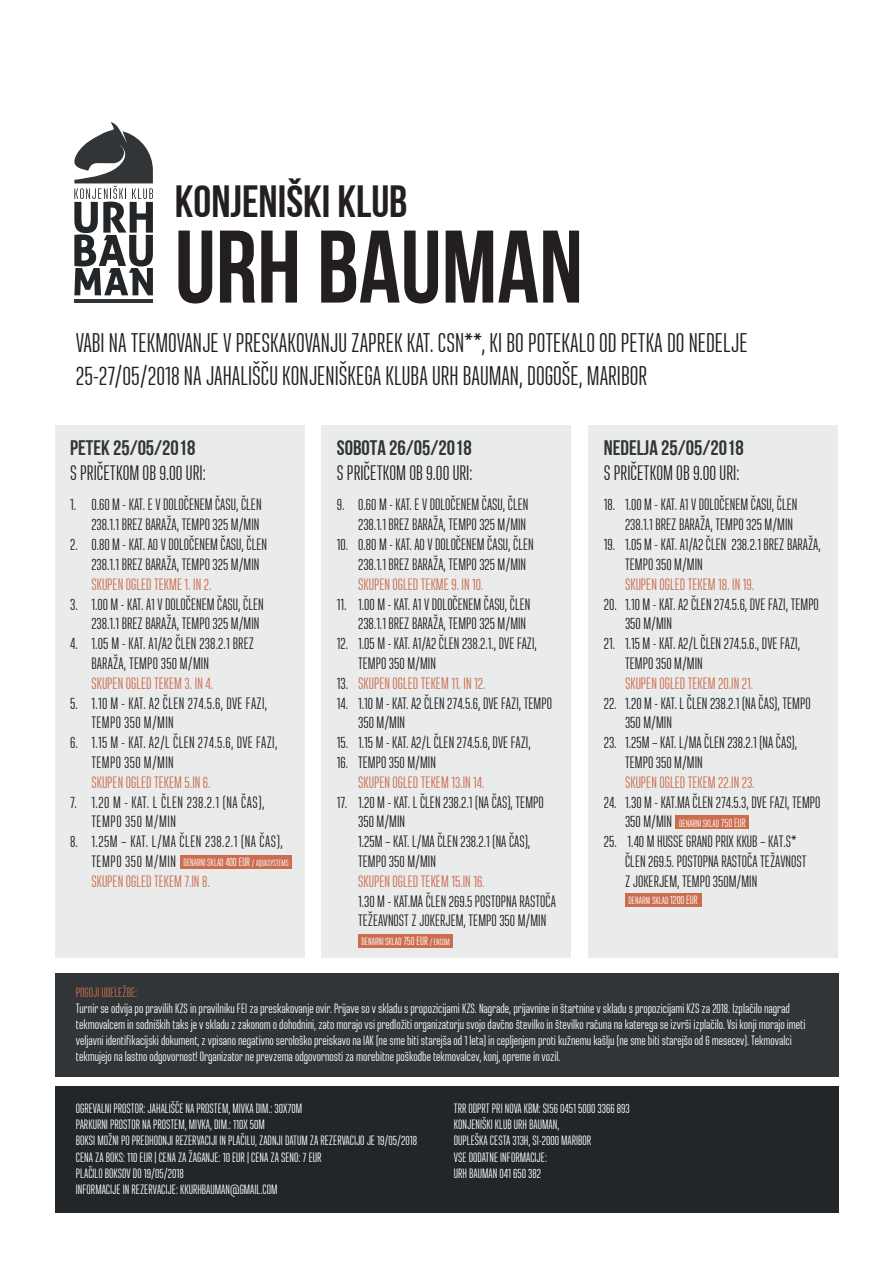
<style>
.page{position:relative;width:893px;height:1263px;background:#fff}
.page>*{position:absolute;margin:0;border:0;box-sizing:border-box;transform-origin:0 0}
.t1{font:102.9px "Bebas Neue Cyrillic";color:#231f20}
.t2{font:45px "Bebas Neue Cyrillic";color:#231f20}
.t3{font:27px/32.4px "Ristretto Pro";color:#231f20}
.t4{font:21px "Ristretto Pro";color:#231f20}
.t5{font:21px "Bebas Neue Cyrillic";color:#323537}
.t6{font:16.5px/19.8px "Ristretto Pro";color:#231f20}
.t7{font:16.5px "Ristretto Pro";color:#cc6d4f}
.t8{font:16.5px/19.8px "Ristretto Pro";letter-spacing:.02em;color:#231f20}
.t9{font:16.5px/19.8px "Ristretto Pro";letter-spacing:.03em;color:#231f20}
.t10{font:13.5px/16.2px "Ristretto Pro";color:#fff}
.t11{font:13.5px "Ristretto Pro";color:#cc6d4f}
.t12{font:10.5px "Ristretto Pro";color:#fff}
.s1{font-size:12px}
.s2{font-size:9px}
</style>
<div class="page">
<div style="left:55px;top:973px;width:783px;height:104px;background:#323537"></div>
<div style="left:55px;top:1086px;width:783px;height:127px;background:#222628"></div>
<hr style="left:74px;top:299px;width:79px;height:4px;background:#323537">
<svg style="left:74px;top:122px;width:79px;height:173px"></svg>
<div style="left:55px;top:426px;width:249px;height:532px;background:#eaebeb"></div>
<div style="left:589px;top:426px;width:249px;height:532px;background:#eaebeb"></div>
<div style="left:322px;top:426px;width:249px;height:532px;background:#eaebeb"></div>
<div style="left:676px;top:815px;width:73px;height:14px;background:#cc6d4f"></div>
<div style="left:358px;top:934px;width:94px;height:13px;background:#cc6d4f"></div>
<div style="left:180px;top:855px;width:112px;height:13px;background:#cc6d4f"></div>
<div style="left:625px;top:893px;width:76px;height:13px;background:#cc6d4f"></div>
<h2 class="t2" style="left:175px;top:177px;width:234px">KONJENIŠKI KLUB</h2>
<h1 class="t1" style="left:175px;top:210px;width:410px">URH BAUMAN</h1>
<h3 class="t3" style="left:76px;top:327px;width:673px">VABI NA TEKMOVANJE V PRESKAKOVANJU ZAPREK KAT. CSN**, KI BO POTEKALO OD PETKA DO NEDELJE<br>25-27/05/2018 NA JAHALIŠČU KONJENIŠKEGA KLUBA URH BAUMAN, DOGOŠE, MARIBOR</h3>
<p class="t5" style="left:70px;top:436px;width:127px">PETEK 25/05/2018</p>
<p class="t4" style="left:70px;top:461px;width:137px">S PRIČETKOM OB 9.00 URI:</p>
<p class="t6" style="left:91px;top:495px;width:177px">0.60 M - KAT. E V DOLOČENEM ČASU, ČLEN 238.1.1 BREZ BARAŽA, TEMPO 325 M/MIN 0.80 M - KAT. A0 V DOLOČENEM ČASU, ČLEN 238.1.1 BREZ BARAŽA, TEMPO 325 M/MIN</p>
<p class="t7" style="left:91px;top:575px;width:122px">SKUPEN OGLED TEKME 1. IN 2.</p>
<p class="t6" style="left:91px;top:594px;width:174px">1.00 M - KAT. A1 V DOLOČENEM ČASU, ČLEN 238.1.1 BREZ BARAŽA, TEMPO 325 M/MIN 1.05 M - KAT. A1/A2 ČLEN 238.2.1 BREZ BARAŽA, TEMPO 350 M/MIN</p>
<p class="t7" style="left:91px;top:674px;width:123px">SKUPEN OGLED TEKEM 3. IN 4.</p>
<p class="t8" style="left:91px;top:693px;width:188px">1.10 M - KAT. A2 ČLEN 274.5.6, DVE FAZI,<br>TEMPO 350 M/MIN<br>1.15 M - KAT. A2/L ČLEN 274.5.6, DVE FAZI,<br>TEMPO 350 M/MIN</p>
<p class="t7" style="left:91px;top:773px;width:121px">SKUPEN OGLED TEKEM 5.IN 6.</p>
<p class="t9" style="left:91px;top:792px;width:193px">1.20 M - KAT. L ČLEN 238.2.1 (NA ČAS),<br>TEMPO 350 M/MIN<br>1.25M – KAT. L/MA ČLEN 238.2.1 (NA ČAS),<br>TEMPO 350 M/MIN</p>
<p class="t7" style="left:91px;top:872px;width:120px">SKUPEN OGLED TEKEM 7.IN 8.</p>
<p class="t6" style="left:70px;top:495px;width:8px">1.</p>
<p class="t6" style="left:70px;top:534px;width:9px">2.</p>
<p class="t6" style="left:70px;top:594px;width:9px">3.</p>
<p class="t6" style="left:70px;top:633px;width:9px">4.</p>
<p class="t6" style="left:70px;top:693px;width:9px">5.</p>
<p class="t6" style="left:70px;top:732px;width:9px">6.</p>
<p class="t6" style="left:70px;top:792px;width:8px">7.</p>
<p class="t6" style="left:70px;top:831px;width:9px">8.</p>
<p class="t12" style="left:184px;top:856px;width:107px">DENARNI SKLAD<span class="s1">400 EUR</span> <span class="s2">/ AQUASYSTEMS</span></p>
<p class="t5" style="left:337px;top:436px;width:136px">SOBOTA 26/05/2018</p>
<p class="t4" style="left:337px;top:461px;width:137px">S PRIČETKOM OB 9.00 URI:</p>
<p class="t6" style="left:337px;top:495px;width:9px">9.</p>
<p class="t6" style="left:337px;top:534px;width:13px">10.</p>
<p class="t6" style="left:337px;top:594px;width:11px">11.</p>
<p class="t6" style="left:337px;top:633px;width:13px">12.</p>
<p class="t6" style="left:337px;top:673px;width:13px">13.<br>14.</p>
<p class="t6" style="left:337px;top:732px;width:13px">15.<br>16.</p>
<p class="t6" style="left:337px;top:792px;width:12px">17.</p>
<p class="t6" style="left:358px;top:495px;width:177px">0.60 M - KAT. E V DOLOČENEM ČASU, ČLEN 238.1.1 BREZ BARAŽA, TEMPO 325 M/MIN 0.80 M - KAT. A0 V DOLOČENEM ČASU, ČLEN 238.1.1 BREZ BARAŽA, TEMPO 325 M/MIN</p>
<p class="t7" style="left:358px;top:575px;width:127px">SKUPEN OGLED TEKME 9. IN 10.</p>
<p class="t6" style="left:358px;top:594px;width:180px">1.00 M - KAT. A1 V DOLOČENEM ČASU, ČLEN<br>238.1.1 BREZ BARAŽA, TEMPO 325 M/MIN<br>1.05 M - KAT. A1/A2 ČLEN 238.2.1., DVE FAZI,<br>TEMPO 350 M/MIN</p>
<p class="t7" style="left:358px;top:674px;width:129px">SKUPEN OGLED TEKEM 11. IN 12.</p>
<p class="t6" style="left:358px;top:693px;width:195px">1.10 M - KAT. A2 ČLEN 274.5.6, DVE FAZI, TEMPO<br>350 M/MIN<br>1.15 M - KAT. A2/L ČLEN 274.5.6, DVE FAZI,<br>TEMPO 350 M/MIN</p>
<p class="t7" style="left:358px;top:773px;width:128px">SKUPEN OGLED TEKEM 13.IN 14.</p>
<p class="t6" style="left:358px;top:792px;width:187px">1.20 M - KAT. L ČLEN 238.2.1 (NA ČAS), TEMPO<br>350 M/MIN<br>1.25M – KAT. L/MA ČLEN 238.2.1 (NA ČAS),<br>TEMPO 350 M/MIN</p>
<p class="t7" style="left:358px;top:872px;width:128px">SKUPEN OGLED TEKEM 15.IN 16.</p>
<p class="t6" style="left:358px;top:891px;width:199px">1.30 M - KAT.MA ČLEN 269.5 POSTOPNA RASTOČA<br>TEŽEAVNOST Z JOKERJEM, TEMPO 350 M/MIN</p>
<p class="t12" style="left:362px;top:935px;width:90px">DENARNI SKLAD<span class="s1">750 EUR</span> <span class="s2">/ ENCOM</span></p>
<p class="t5" style="left:604px;top:436px;width:141px">NEDELJA 25/05/2018</p>
<p class="t4" style="left:604px;top:461px;width:137px">S PRIČETKOM OB 9.00 URI:</p>
<p class="t6" style="left:604px;top:495px;width:13px">18.</p>
<p class="t6" style="left:604px;top:534px;width:13px">19.</p>
<p class="t6" style="left:604px;top:594px;width:14px">20.</p>
<p class="t6" style="left:604px;top:633px;width:13px">21.</p>
<p class="t6" style="left:604px;top:693px;width:14px">22.</p>
<p class="t6" style="left:604px;top:732px;width:14px">23.</p>
<p class="t6" style="left:604px;top:792px;width:14px">24.</p>
<p class="t6" style="left:604px;top:831px;width:14px">25.</p>
<p class="t6" style="left:625px;top:495px;width:197px">1.00 M - KAT. A1 V DOLOČENEM ČASU, ČLEN 238.1.1 BREZ BARAŽA, TEMPO 325 M/MIN<br>1.05 M - KAT. A1/A2 ČLEN 238.2.1 BREZ BARAŽA, TEMPO 350 M/MIN</p>
<p class="t7" style="left:625px;top:575px;width:131px">SKUPEN OGLED TEKEM 18. IN 19.</p>
<p class="t6" style="left:625px;top:594px;width:195px">1.10 M - KAT. A2 ČLEN 274.5.6, DVE FAZI, TEMPO<br>350 M/MIN<br>1.15 M - KAT. A2/L ČLEN 274.5.6., DVE FAZI,<br>TEMPO 350 M/MIN</p>
<p class="t7" style="left:625px;top:674px;width:130px">SKUPEN OGLED TEKEM 20.IN 21.</p>
<p class="t6" style="left:625px;top:693px;width:187px">1.20 M - KAT. L ČLEN 238.2.1 (NA ČAS), TEMPO<br>350 M/MIN<br>1.25M – KAT. L/MA ČLEN 238.2.1 (NA ČAS),<br>TEMPO 350 M/MIN</p>
<p class="t7" style="left:625px;top:773px;width:131px">SKUPEN OGLED TEKEM 22.IN 23.</p>
<p class="t6" style="left:625px;top:792px;width:197px">1.30 M - KAT.MA ČLEN 274.5.3, DVE FAZI, TEMPO<br>350 M/MIN<br>1.40 M HUSSE GRAND PRIX KKUB – KAT.S*<br>ČLEN 269.5. POSTOPNA RASTOČA TEŽAVNOST<br>Z JOKERJEM, TEMPO 350M/MIN</p>
<p class="t12" style="left:679px;top:817px;width:68px">DENARNI SKLAD<span class="s1">750 EUR</span></p>
<p class="t12" style="left:628px;top:894px;width:71px">DENARNI SKLAD<span class="s1">1200 EUR</span></p>
<p class="t11" style="left:76px;top:984px;width:63px">POGOJI UDELEŽBE:</p>
<p class="t10" style="left:76px;top:1000px;width:731px">Turnir se odvija po pravilih KZS in pravilniku FEI za preskakovanje ovir. Prijave so v skladu s propozicijami KZS. Nagrade, prijavnine in štartnine v skladu s propozicijami KZS za 2018. Izplačilo nagrad tekmovalcem in sodniških taks je v skladu z zakonom o dohodnini, zato morajo vsi predložiti organizatorju svojo davčno številko in številko računa na katerega se izvrši izplačilo. Vsi konji morajo imeti veljavni identifikacijski dokument, z vpisano negativno serološko preiskavo na IAK (ne sme biti starejša od 1 leta) in cepljenjem proti kužnemu kašlju (ne sme biti starejšo od 6 mesecev). Tekmovalci tekmujejo na lastno odgovornost! Organizator ne prevzema odgovornosti za morebitne poškodbe tekmovalcev, konj, opreme in vozil.</p>
<p class="t10" style="left:76px;top:1100px;width:343px">OGREVALNI PROSTOR: JAHALIŠČE NA PROSTEM, MIVKA DIM.: 30X70M<br>PARKURNI PROSTOR NA PROSTEM, MIVKA, DIM.: 110X 50M<br>BOKSI MOŽNI PO PREDHODNJI REZERVACIJI IN PLAČILU, ZADNJI DATUM ZA REZERVACIJO JE 19/05/2018<br>CENA ZA BOKS: 110 EUR | CENA ZA ŽAGANJE: 10 EUR | CENA ZA SENO: 7 EUR<br>PLAČILO BOKSOV DO 19/05/2018<br>INFORMACIJE IN REZERVACIJE: KKURHBAUMAN@GMAIL.COM</p>
<p class="t10" style="left:454px;top:1100px;width:177px">TRR ODPRT PRI NOVA KBM: SI56 0451 5000 3366 893<br>KONJENIŠKI KLUB URH BAUMAN,<br>DUPLEŠKA CESTA 313H, SI-2000 MARIBOR<br>VSE DODATNE INFORMACIJE:<br>URH BAUMAN 041 650 382</p>
</div>
